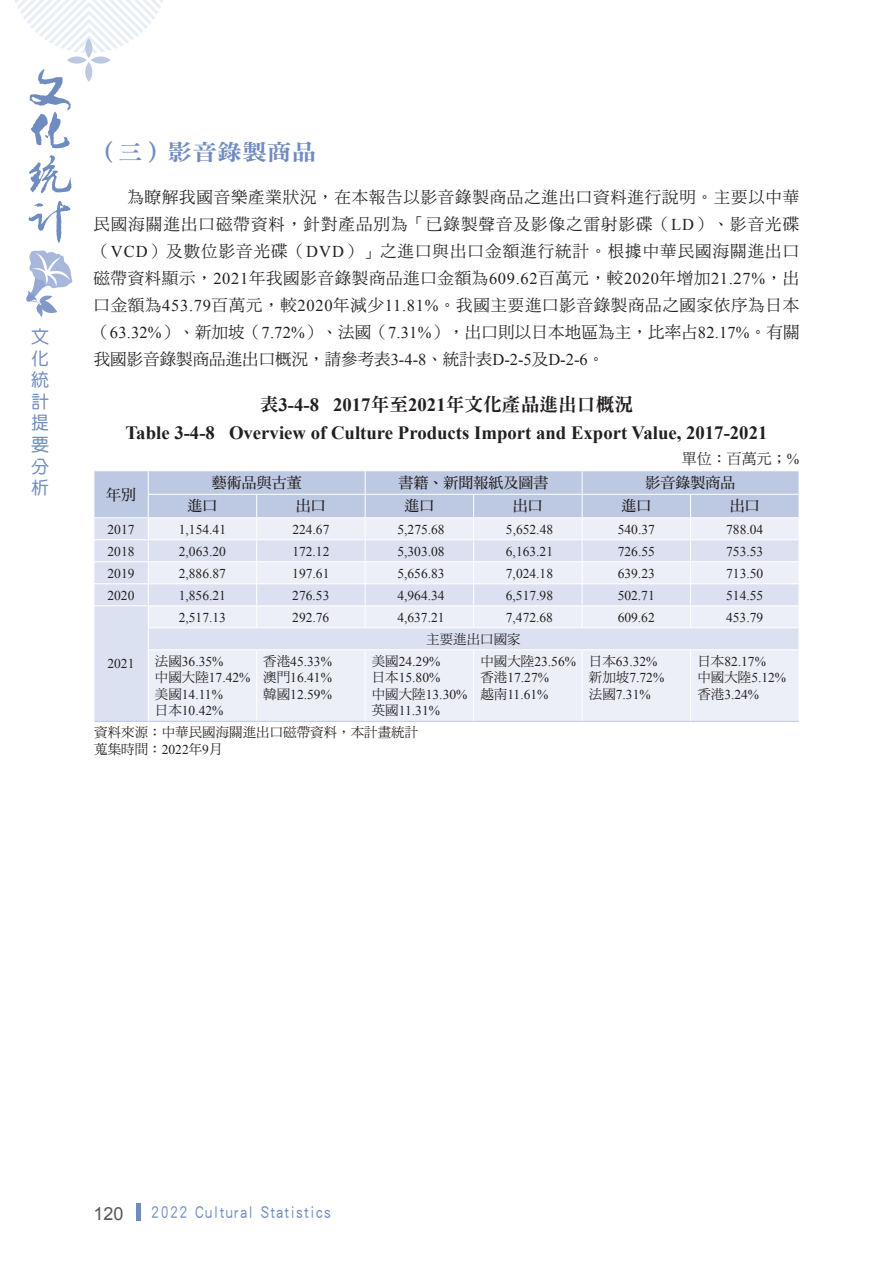
<style>
.page{position:relative;width:893px;height:1263px;background:#fff}
.page>*{position:absolute;margin:0;border:0;box-sizing:border-box;transform-origin:0 0}
.t1{font:22.5px "DF Ming Std W9";color:#6f8cc1;scale:1.1 1}
.t2{font:700 18.75px "Times New Roman";color:#231f20}
.t3{font:18.75px "DF Ming Std W9";color:#231f20}
.t4{font:18px "DF Yuan Std W5";letter-spacing:.1em;color:#6f8cc1;scale:.8 1}
.t5{font:18px/21.6px "DF Yuan Std W5";letter-spacing:.1em;color:#6f8cc1;text-align:justify}
.t6{font:18px "Arial";color:#57585a}
.t7{font:16.5px/27px "DF Ming Std W5";letter-spacing:.01em;color:#231f20;text-align:justify}
.t8{font:15px "DF Ming Std W7";color:#231f20}
.t9{font:15px "DF Ming Std W5";color:#231f20}
.t10{font:13.5px/16.5px "Times New Roman";color:#231f20}
.t11{font:13.5px/16.5px "DF Ming Std W5";color:#231f20}
.s1{font-family:"Times New Roman"}
.s2{font-family:"Times New Roman";font-weight:700}
.s3{font-family:"DF Ming Std W5"}
</style>
<div class="page">
<div style="left:136px;top:1204px;width:5px;height:17px;background:#6f8cc1"></div>
<svg style="left:29px;top:155px;width:42px;height:38px"></svg>
<svg style="left:29px;top:201px;width:42px;height:42px"></svg>
<svg style="left:26px;top:250px;width:47px;height:67px"></svg>
<svg style="left:15px;top:0;width:148px;height:148px"></svg>
<svg style="left:94px;top:471px;width:705px;height:250px;background:#dfe4f1"></svg>
<hr style="left:148px;top:649px;width:109px;height:1px;background:#fff">
<hr style="left:148px;top:650px;width:1px;height:71px;background:#fff">
<hr style="left:257px;top:649px;width:108px;height:1px;background:#fff">
<hr style="left:256px;top:650px;width:1px;height:71px;background:#fff">
<hr style="left:365px;top:649px;width:109px;height:1px;background:#fff">
<hr style="left:365px;top:650px;width:1px;height:71px;background:#fff">
<hr style="left:474px;top:649px;width:108px;height:1px;background:#fff">
<hr style="left:473px;top:650px;width:1px;height:71px;background:#fff">
<hr style="left:582px;top:649px;width:109px;height:1px;background:#fff">
<hr style="left:582px;top:650px;width:1px;height:71px;background:#fff">
<hr style="left:691px;top:649px;width:108px;height:1px;background:#fff">
<hr style="left:690px;top:650px;width:1px;height:71px;background:#fff">
<hr style="left:94px;top:721px;width:54px;height:1px;background:#bdc8e2">
<hr style="left:148px;top:721px;width:109px;height:1px;background:#bdc8e2">
<hr style="left:257px;top:721px;width:108px;height:1px;background:#bdc8e2">
<hr style="left:365px;top:721px;width:109px;height:1px;background:#bdc8e2">
<hr style="left:474px;top:721px;width:108px;height:1px;background:#bdc8e2">
<hr style="left:582px;top:721px;width:109px;height:1px;background:#bdc8e2">
<hr style="left:691px;top:721px;width:108px;height:1px;background:#bdc8e2">
<h3 class="t5" style="left:31px;top:325px;width:19px">文化統計提要分析</h3>
<h1 class="t1" style="left:94px;top:139px;width:204px">（三）影音錄製商品</h1>
<p class="t7" style="left:93px;top:183px;width:708px;text-indent:34px">為瞭解我國音樂產業狀況，在本報告以影音錄製商品之進出口資料進行說明。主要以中華民國海關進出口磁帶資料，針對產品別為「已錄製聲音及影像之雷射影碟（<span class="s1">LD</span>）、影音光碟（<span class="s1">VCD</span>）及數位影音光碟（<span class="s1">DVD</span>）」之進口與出口金額進行統計。根據中華民國海關進出口磁帶資料顯示，<span class="s1">2021</span>年我國影音錄製商品進口金額為<span class="s1">609.62</span>百萬元，較<span class="s1">2020</span>年增加<span class="s1">21.27%</span>，出口金額為<span class="s1">453.79</span>百萬元，較<span class="s1">2020</span>年減少<span class="s1">11.81%</span>。我國主要進口影音錄製商品之國家依序為日本（<span class="s1">63.32%</span>）、新加坡（<span class="s1">7.72%</span>）、法國（<span class="s1">7.31%</span>），出口則以日本地區為主，比率占<span class="s1">82.17%</span>。有關我國影音錄製商品進出口概況，請參考表<span class="s1">3-4-8</span>、統計表<span class="s1">D-2-5</span>及<span class="s1">D-2-6</span>。</p>
<h2 class="t3" style="left:260px;top:394px;width:375px">表<span class="s2">3-4-8 2017</span>年至<span class="s2">2021</span>年文化產品進出口概況</h2>
<h2 class="t2" style="left:126px;top:420px;width:643px">Table 3-4-8 Overview of Culture Products Import and Export Value, 2017-2021</h2>
<p class="t9" style="left:682px;top:450px;width:119px">單位：百萬元；<span class="s1">%</span></p>
<p class="t8" style="left:106px;top:486px;width:31px">年別</p>
<p class="t8" style="left:212px;top:474px;width:91px">藝術品與古董</p>
<p class="t8" style="left:399px;top:474px;width:151px">書籍、新聞報紙及圖書</p>
<p class="t8" style="left:646px;top:474px;width:91px">影音錄製商品</p>
<p class="t8" style="left:187px;top:498px;width:31px">進口</p>
<p class="t8" style="left:296px;top:498px;width:31px">出口</p>
<p class="t8" style="left:404px;top:498px;width:31px">進口</p>
<p class="t8" style="left:513px;top:498px;width:31px">出口</p>
<p class="t8" style="left:621px;top:498px;width:31px">進口</p>
<p class="t8" style="left:730px;top:498px;width:31px">出口</p>
<p class="t10" style="left:108px;top:521px;width:28px">2017</p>
<p class="t10" style="left:179px;top:521px;width:49px">1,154.41</p>
<p class="t10" style="left:292px;top:521px;width:39px">224.67</p>
<p class="t10" style="left:397px;top:521px;width:49px">5,275.68</p>
<p class="t10" style="left:506px;top:521px;width:49px">5,652.48</p>
<p class="t10" style="left:618px;top:521px;width:39px">540.37</p>
<p class="t10" style="left:726px;top:521px;width:39px">788.04</p>
<p class="t10" style="left:108px;top:543px;width:28px">2018</p>
<p class="t10" style="left:179px;top:543px;width:49px">2,063.20</p>
<p class="t10" style="left:292px;top:543px;width:39px">172.12</p>
<p class="t10" style="left:397px;top:543px;width:49px">5,303.08</p>
<p class="t10" style="left:506px;top:543px;width:49px">6,163.21</p>
<p class="t10" style="left:618px;top:543px;width:39px">726.55</p>
<p class="t10" style="left:726px;top:543px;width:39px">753.53</p>
<p class="t10" style="left:108px;top:565px;width:28px">2019</p>
<p class="t10" style="left:179px;top:565px;width:49px">2,886.87</p>
<p class="t10" style="left:292px;top:565px;width:39px">197.61</p>
<p class="t10" style="left:397px;top:565px;width:49px">5,656.83</p>
<p class="t10" style="left:506px;top:565px;width:49px">7,024.18</p>
<p class="t10" style="left:618px;top:565px;width:39px">639.23</p>
<p class="t10" style="left:726px;top:565px;width:39px">713.50</p>
<p class="t10" style="left:107px;top:587px;width:28px">2020</p>
<p class="t10" style="left:179px;top:587px;width:49px">1,856.21</p>
<p class="t10" style="left:292px;top:587px;width:39px">276.53</p>
<p class="t10" style="left:397px;top:587px;width:49px">4,964.34</p>
<p class="t10" style="left:506px;top:587px;width:49px">6,517.98</p>
<p class="t10" style="left:618px;top:587px;width:39px">502.71</p>
<p class="t10" style="left:726px;top:587px;width:39px">514.55</p>
<p class="t10" style="left:179px;top:609px;width:49px">2,517.13</p>
<p class="t10" style="left:292px;top:609px;width:39px">292.76</p>
<p class="t10" style="left:397px;top:609px;width:49px">4,637.21</p>
<p class="t10" style="left:506px;top:609px;width:49px">7,472.68</p>
<p class="t10" style="left:618px;top:609px;width:39px">609.62</p>
<p class="t10" style="left:726px;top:609px;width:39px">453.79</p>
<p class="t11" style="left:426px;top:630px;width:96px">主要進出口國家</p>
<p class="t10" style="left:155px;top:653px;width:97px"><span class="s3">法國</span>36.35%<br><span class="s3">中國大陸</span>17.42%<span class="s3">美國</span>14.11%<br><span class="s3">日本</span>10.42%</p>
<p class="t10" style="left:263px;top:653px;width:70px;text-align:justify"><span class="s3">香港</span>45.33%<span class="s3">澳門</span>16.41%<span class="s3">韓國</span>12.59%</p>
<p class="t10" style="left:372px;top:653px;width:97px"><span class="s3">美國</span>24.29%<br><span class="s3">日本</span>15.80%<br><span class="s3">中國大陸</span>13.30%<span class="s3">英國</span>11.31%</p>
<p class="t10" style="left:480px;top:653px;width:97px"><span class="s3">中國大陸</span>23.56%<span class="s3">香港</span>17.27%<br><span class="s3">越南</span>11.61%</p>
<p class="t10" style="left:589px;top:653px;width:77px"><span class="s3">日本</span>63.32%<span class="s3">新加坡</span>7.72%<span class="s3">法國</span>7.31%</p>
<p class="t10" style="left:697px;top:653px;width:90px"><span class="s3">日本</span>82.17%<br><span class="s3">中國大陸</span>5.12%<span class="s3">香港</span>3.24%</p>
<p class="t11" style="left:94px;top:724px;width:325px">資料來源：中華民國海關進出口磁帶資料，本計畫統計蒐集時間：<span class="s1">2022</span>年<span class="s1">9</span>月</p>
<p class="t10" style="left:107px;top:655px;width:28px">2021</p>
<h3 class="t6" style="left:94px;top:1202px;width:32px">120</h3>
<h3 class="t4" style="left:151px;top:1202px;width:225px">2022 Cultural Statistics</h3>
</div>
